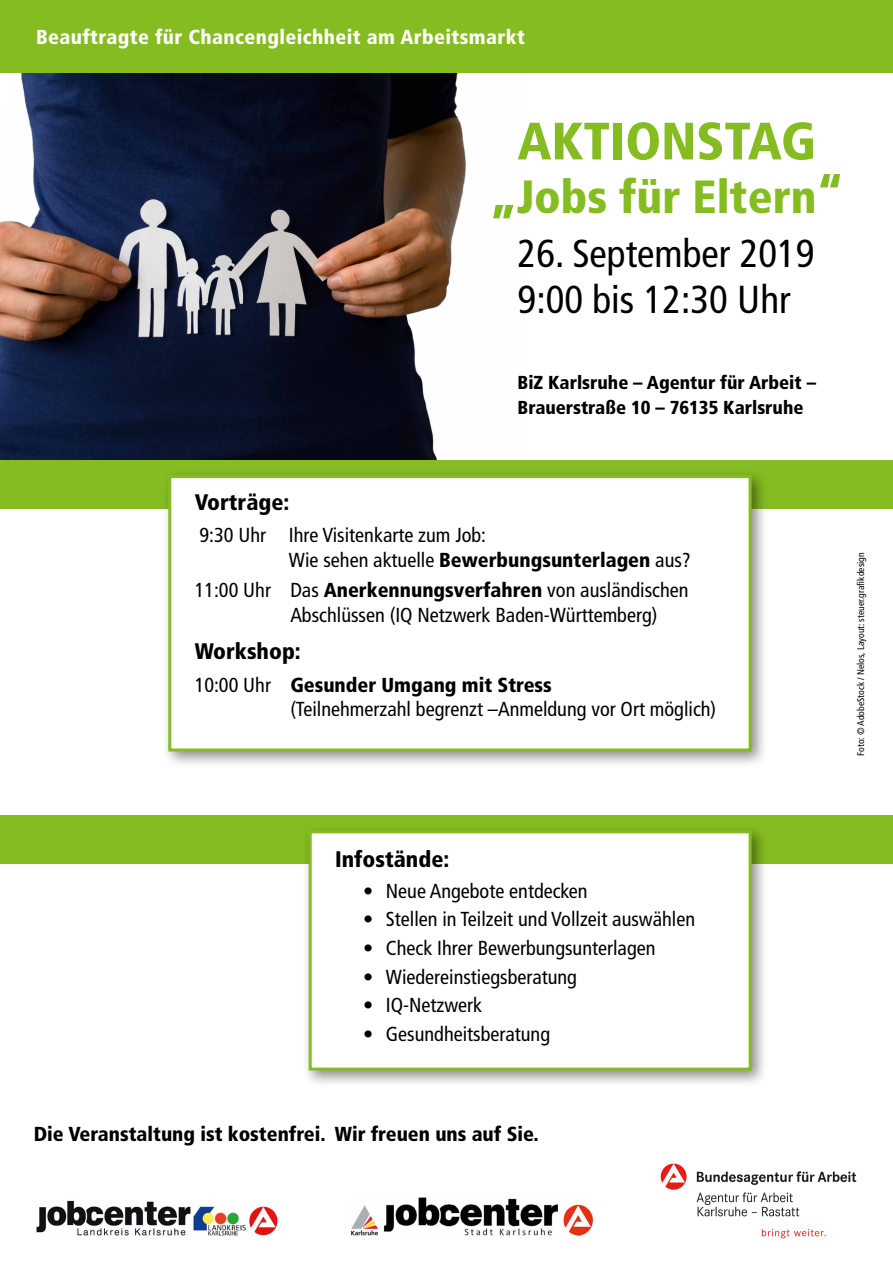
<style>
.page{position:relative;width:893px;height:1263px;background:#fff}
.page>*{position:absolute;margin:0;border:0;box-sizing:border-box;transform-origin:0 0}
.t1{font:900 condensed 52.5px "Frutiger";color:#85bc21}
.t2{font:900 condensed 46.5px "Frutiger";color:#85bc21}
.t3{font:condensed 39px/46.6px "Frutiger";color:#000}
.t4{font:900 condensed 22.5px "Frutiger";color:#000}
.t5{font:condensed 20.25px/24.3px "Frutiger";color:#000}
.t6{font:900 condensed 20.25px "Frutiger";color:#000}
.t7{font:900 condensed 20.25px "Frutiger";letter-spacing:.02em;color:#fff}
.t8{font:900 condensed 18.75px/24.8px "Frutiger";color:#000}
.t9{font:condensed 9.68px "Frutiger";color:#000}
.s1{font-size:51.53px}
.s2{font-weight:900}
</style>
<div class="page">
<img style="left:0;top:72px;width:524px;height:388px">
<div style="left:0;top:460px;width:893px;height:49px;background:#85bc21"></div>
<div style="left:0;top:815px;width:893px;height:49px;background:#85bc21"></div>
<div style="left:162px;top:468px;width:607px;height:301px;background:#000;opacity:.45"></div>
<div style="left:170px;top:477px;width:580px;height:273px;background:#fff"></div>
<div style="left:168px;top:475px;width:584px;height:276px;border:3px solid #85bc21"></div>
<div style="left:302px;top:824px;width:467px;height:264px;background:#000;opacity:.45"></div>
<div style="left:310px;top:832px;width:440px;height:237px;background:#fff"></div>
<div style="left:309px;top:830px;width:443px;height:240px;border:3px solid #85bc21"></div>
<img style="left:351px;top:1198px;width:242px;height:38px">
<img style="left:36px;top:1200px;width:244px;height:36px">
<img style="left:660px;top:1163px;width:197px;height:76px">
<div style="left:0;top:55px;width:10px;height:53px;background:#fff"></div>
<div style="left:0;top:0;width:893px;height:72px;background:#85bc21"></div>
<p class="t7" style="left:36px;top:25px;width:490px">Beauftragte für Chancengleichheit am Arbeitsmarkt</p>
<h1 class="t1" style="left:517px;top:110px;width:300px">AKTIONSTAG</h1>
<h2 class="t2" style="left:490px;top:169px;width:355px"><span class="s1">„</span>Jobs für Eltern<span class="s1">“</span></h2>
<h3 class="t3" style="left:518px;top:230px;width:298px">26. September 2019<br>9:00 bis 12:30 Uhr</h3>
<p class="t8" style="left:518px;top:370px;width:300px">BiZ Karlsruhe – Agentur für Arbeit –<br>Brauerstraße 10 – 76135 Karlsruhe</p>
<p class="t4" style="left:195px;top:488px;width:96px">Vorträge:</p>
<p class="t5" style="left:289px;top:523px;width:403px;text-indent:-89px">9:30 Uhr Ihre Visitenkarte zum Job:<br>Wie sehen aktuelle <span class="s2">Bewerbungsunterlagen</span> aus?</p>
<p class="t5" style="left:290px;top:578px;width:400px;text-indent:-96px">11:00 Uhr Das <span class="s2">Anerkennungsverfahren</span> von ausländischen<br>Abschlüssen (IQ Netzwerk Baden-Württemberg)</p>
<p class="t4" style="left:195px;top:638px;width:108px">Workshop:</p>
<p class="t5" style="left:290px;top:673px;width:427px;text-indent:-96px">10:00 Uhr <span class="s2">Gesunder Umgang mit Stress<br></span>(Teilnehmerzahl begrenzt –Anmeldung vor Ort möglich)</p>
<p class="t9" style="left:855px;top:755px;width:205px;rotate:-90deg">Foto: © AdobeStock / Nelos, Layout: steuer.grafikdesign</p>
<p class="t4" style="left:335px;top:846px;width:116px">Infostände:</p>
<p class="t5" style="left:363px;top:879px;width:226px">• Neue Angebote entdecken</p>
<p class="t5" style="left:363px;top:907px;width:333px">• Stellen in Teilzeit und Vollzeit auswählen</p>
<p class="t5" style="left:363px;top:936px;width:294px">• Check Ihrer Bewerbungsunterlagen</p>
<p class="t5" style="left:363px;top:964px;width:215px">• Wiedereinstiegsberatung</p>
<p class="t5" style="left:363px;top:993px;width:120px">• IQ-Netzwerk</p>
<p class="t5" style="left:363px;top:1021px;width:188px">• Gesundheitsberatung</p>
<p class="t6" style="left:34px;top:1122px;width:506px">Die Veranstaltung ist kostenfrei. Wir freuen uns auf Sie.</p>
</div>
